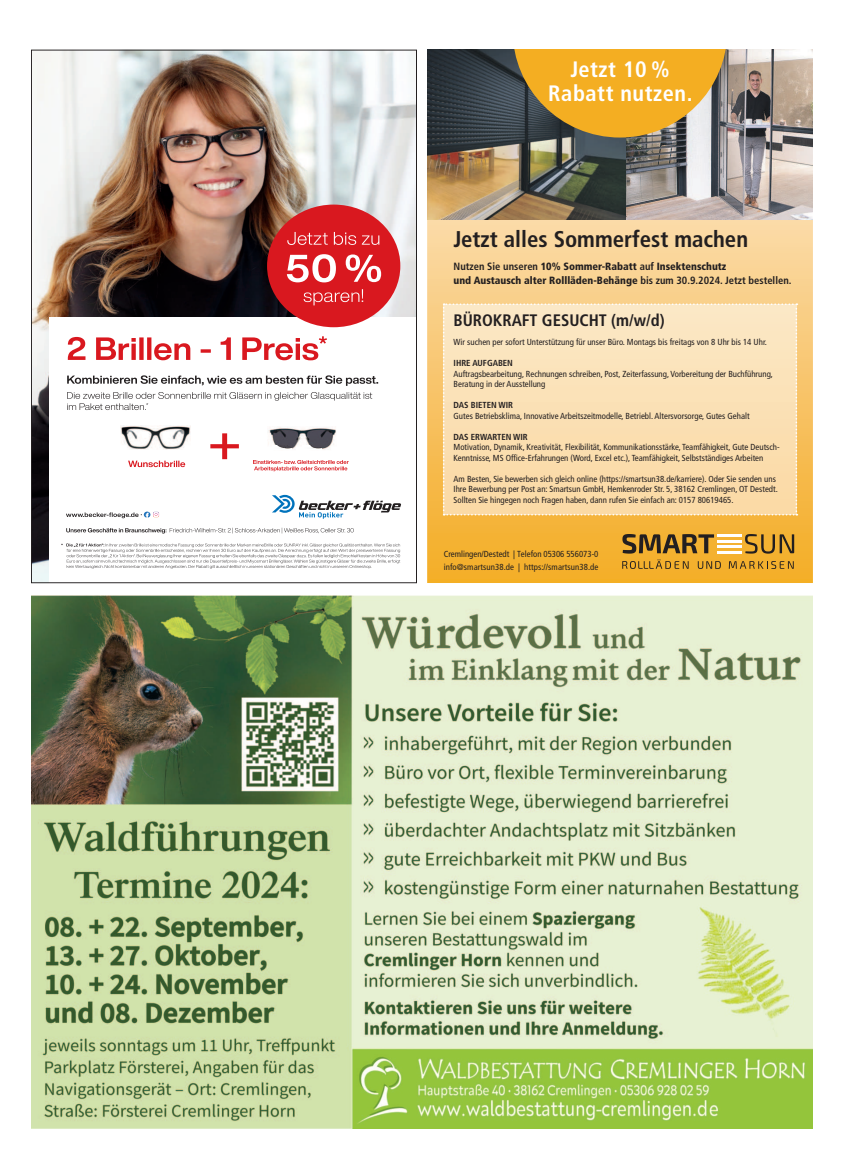
<style>
.page{position:relative;width:844px;height:1166px;background:#fff}
.page>*{position:absolute;margin:0;border:0;box-sizing:border-box;transform-origin:0 0}
.t1{font:700 condensed 22.75px "Frutiger LT Std";color:#231f20}
.t2{font:700 condensed 22.31px/23.9px "Frutiger LT Std";letter-spacing:.025em;color:#fff;text-align:center}
.t3{font:700 condensed 16.62px "Frutiger LT Std";color:#231f20}
.t4{font:900 condensed 10.5px/14px "Frutiger LT Std";color:#231f20}
.t5{font:condensed 8.75px/10.5px "Frutiger LT Std";color:#231f20}
.t6{font:700 condensed 8.75px "Frutiger LT Std";color:#231f20}
.s1{font-weight:700}
</style>
<div class="page">
<svg style="left:427px;top:220px;width:385px;height:363px;background:#f7c66e"></svg>
<img style="left:427px;top:50px;width:385px;height:170px">
<svg style="left:512px;top:50px;width:215px;height:88px;background:#ce9c37"></svg>
<svg style="left:442px;top:303px;width:355px;height:212px;background:#fae0b5"></svg>
<svg style="left:744px;top:534px;width:50px;height:20px"></svg>
<svg style="left:728px;top:561px;width:65px;height:8px"></svg>
<hr style="left:716px;top:534px;width:25px;height:3px;background:#fff">
<hr style="left:716px;top:540px;width:25px;height:2px;background:#fff">
<hr style="left:716px;top:545px;width:25px;height:3px;background:#fff">
<hr style="left:716px;top:551px;width:25px;height:2px;background:#fff">
<svg style="left:622px;top:534px;width:98px;height:35px;background:#b2832c"></svg>
<img style="left:31px;top:595px;width:781px;height:534px">
<img style="left:33px;top:52px;width:382px;height:529px">
<div style="left:49px;top:317px;width:368px;height:266px;background:#fff"></div>
<svg style="left:66px;top:528px;width:287px;height:5px"></svg>
<svg style="left:272px;top:495px;width:129px;height:24px"></svg>
<svg style="left:61px;top:543px;width:339px;height:26px"></svg>
<div style="left:267px;top:205px;width:133px;height:122px;background:#d9181f;border-radius:50%"></div>
<svg style="left:303px;top:289px;width:60px;height:16px"></svg>
<svg style="left:287px;top:254px;width:94px;height:28px"></svg>
<svg style="left:287px;top:232px;width:92px;height:13px"></svg>
<svg style="left:68px;top:336px;width:259px;height:24px"></svg>
<svg style="left:67px;top:392px;width:305px;height:18px"></svg>
<svg style="left:67px;top:375px;width:311px;height:11px"></svg>
<svg style="left:253px;top:460px;width:95px;height:11px"></svg>
<svg style="left:128px;top:461px;width:57px;height:6px"></svg>
<svg style="left:210px;top:433px;width:29px;height:26px"></svg>
<img style="left:121px;top:425px;width:69px;height:25px">
<img style="left:268px;top:427px;width:68px;height:23px">
<img style="left:272px;top:446px;width:19px;height:3px">
<img style="left:302px;top:446px;width:19px;height:3px">
<svg style="left:66px;top:511px;width:93px;height:7px"></svg>
<h2 class="t2" style="left:548px;top:58px;width:146px">Jetzt 10 %<br>Rabatt nutzen.</h2>
<h1 class="t1" style="left:453px;top:228px;width:296px">Jetzt alles Sommerfest machen</h1>
<p class="t4" style="left:453px;top:260px;width:339px"><span class="s1">Nutzen Sie unseren</span> 10% Sommer-Rabatt <span class="s1">auf</span> Insektenschutz<br>und Austausch alter Rollläden-Behänge <span class="s1">bis zum 30.9.2024. Jetzt bestellen.</span></p>
<h3 class="t3" style="left:453px;top:311px;width:212px">BÜROKRAFT GESUCHT (m/w/d)</h3>
<p class="t5" style="left:453px;top:337px;width:315px">Wir suchen per sofort Unterstützung für unser Büro. Montags bis freitags von 8 Uhr bis 14 Uhr.</p>
<p class="t6" style="left:453px;top:358px;width:61px">IHRE AUFGABEN</p>
<p class="t5" style="left:453px;top:369px;width:321px">Auftragsbearbeitung, Rechnungen schreiben, Post, Zeiterfassung, Vorbereitung der Buchführung,<br>Beratung in der Ausstellung</p>
<p class="t6" style="left:453px;top:400px;width:61px">DAS BIETEN WIR</p>
<p class="t5" style="left:453px;top:411px;width:297px">Gutes Betriebsklima, Innovative Arbeitszeitmodelle, Betriebl. Altersvorsorge, Gutes Gehalt</p>
<p class="t6" style="left:453px;top:432px;width:76px">DAS ERWARTEN WIR</p>
<p class="t5" style="left:453px;top:443px;width:327px">Motivation, Dynamik, Kreativität, Flexibilität, Kommunikationsstärke, Teamfähigkeit, Gute Deutsch-<br>Kenntnisse, MS Office-Erfahrungen (Word, Excel etc.), Teamfähigkeit, Selbstständiges Arbeiten</p>
<p class="t5" style="left:453px;top:474px;width:325px">Am Besten, Sie bewerben sich gleich online (https://smartsun38.de/karriere). Oder Sie senden uns<br>Ihre Bewerbung per Post an: Smartsun GmbH, Hemkenroder Str. 5, 38162 Cremlingen, OT Destedt.<br>Sollten Sie hingegen noch Fragen haben, dann rufen Sie einfach an: 0157 80619465.</p>
<p class="t5" style="left:443px;top:548px;width:156px;line-height:13.1px">Cremlingen/Destedt | Telefon 05306 556073-0 info@smartsun38.de | https://smartsun38.de</p>
</div>
